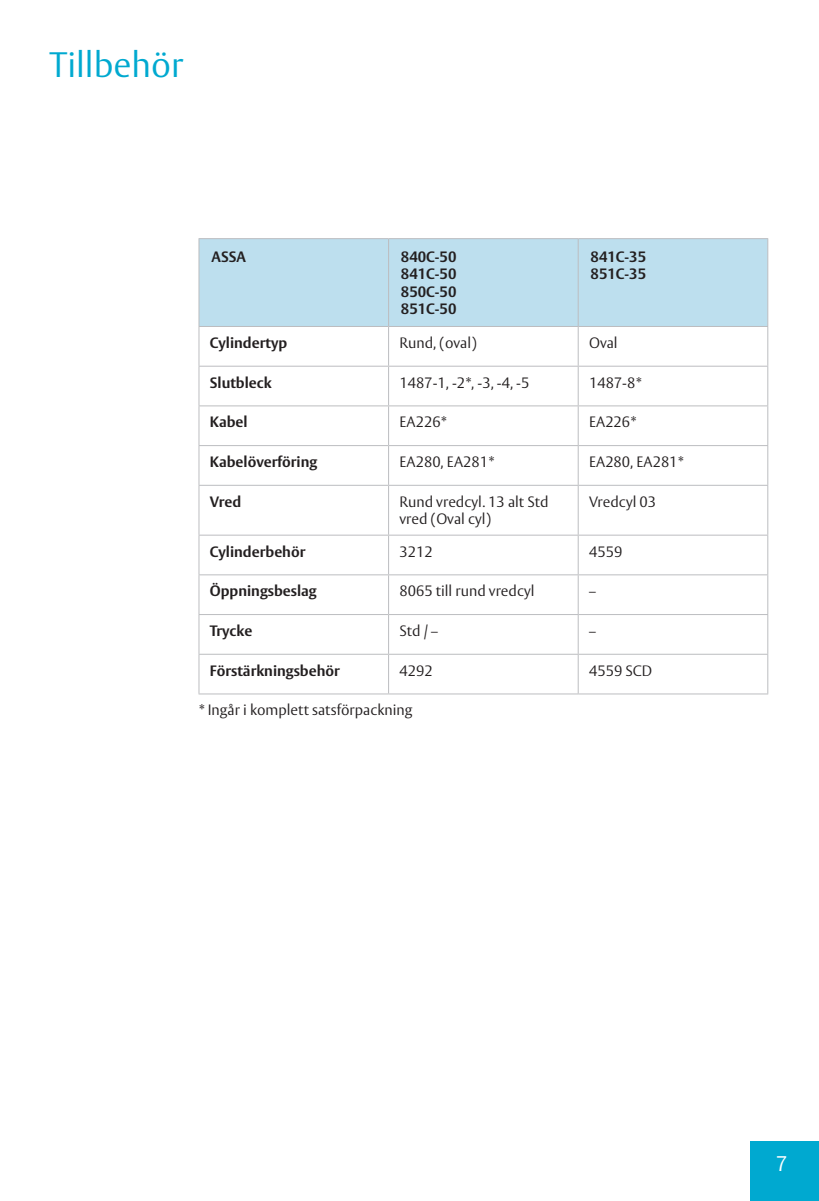
<style>
.page{position:relative;width:819px;height:1201px;background:#fff}
.page>*{position:absolute;margin:0;border:0;box-sizing:border-box;transform-origin:0 0}
.t1{font:300 35px "ASSA Vesta";color:#00a9d0}
.t2{font:300 21px "ASSA Vesta";color:#fff}
.t3{font:300 14.88px/17.5px "ASSA Vesta";color:#231f20}
.t4{font:700 14.88px/17.5px "ASSA Vesta";color:#231f20;text-align:justify}
</style>
<div class="page">
<div style="left:199px;top:239px;width:568px;height:87px;background:#bddfee"></div>
<hr style="left:388px;top:239px;width:1px;height:87px;background:#bcbdc0">
<hr style="left:577px;top:239px;width:1px;height:87px;background:#bcbdc0">
<hr style="left:388px;top:327px;width:1px;height:39px;background:#bcbdc0">
<hr style="left:577px;top:327px;width:1px;height:39px;background:#bcbdc0">
<hr style="left:198px;top:366px;width:190px;height:1px;background:#bcbdc0">
<hr style="left:388px;top:366px;width:190px;height:1px;background:#bcbdc0">
<hr style="left:388px;top:366px;width:1px;height:39px;background:#bcbdc0">
<hr style="left:578px;top:366px;width:190px;height:1px;background:#bcbdc0">
<hr style="left:577px;top:366px;width:1px;height:39px;background:#bcbdc0">
<hr style="left:198px;top:405px;width:190px;height:1px;background:#bcbdc0">
<hr style="left:388px;top:405px;width:190px;height:1px;background:#bcbdc0">
<hr style="left:388px;top:406px;width:1px;height:39px;background:#bcbdc0">
<hr style="left:578px;top:405px;width:190px;height:1px;background:#bcbdc0">
<hr style="left:577px;top:406px;width:1px;height:39px;background:#bcbdc0">
<hr style="left:198px;top:445px;width:190px;height:1px;background:#bcbdc0">
<hr style="left:388px;top:445px;width:190px;height:1px;background:#bcbdc0">
<hr style="left:388px;top:446px;width:1px;height:39px;background:#bcbdc0">
<hr style="left:578px;top:445px;width:190px;height:1px;background:#bcbdc0">
<hr style="left:577px;top:446px;width:1px;height:39px;background:#bcbdc0">
<hr style="left:198px;top:485px;width:190px;height:1px;background:#bcbdc0">
<hr style="left:388px;top:485px;width:190px;height:1px;background:#bcbdc0">
<hr style="left:388px;top:486px;width:1px;height:48px;background:#bcbdc0">
<hr style="left:578px;top:485px;width:190px;height:1px;background:#bcbdc0">
<hr style="left:577px;top:486px;width:1px;height:48px;background:#bcbdc0">
<hr style="left:198px;top:534px;width:190px;height:1px;background:#bcbdc0">
<hr style="left:388px;top:534px;width:190px;height:1px;background:#bcbdc0">
<hr style="left:388px;top:535px;width:1px;height:39px;background:#bcbdc0">
<hr style="left:578px;top:534px;width:190px;height:1px;background:#bcbdc0">
<hr style="left:577px;top:535px;width:1px;height:39px;background:#bcbdc0">
<hr style="left:198px;top:574px;width:190px;height:1px;background:#bcbdc0">
<hr style="left:388px;top:574px;width:190px;height:1px;background:#bcbdc0">
<hr style="left:388px;top:575px;width:1px;height:39px;background:#bcbdc0">
<hr style="left:578px;top:574px;width:190px;height:1px;background:#bcbdc0">
<hr style="left:577px;top:575px;width:1px;height:39px;background:#bcbdc0">
<hr style="left:198px;top:614px;width:190px;height:1px;background:#bcbdc0">
<hr style="left:388px;top:614px;width:190px;height:1px;background:#bcbdc0">
<hr style="left:388px;top:615px;width:1px;height:39px;background:#bcbdc0">
<hr style="left:578px;top:614px;width:190px;height:1px;background:#bcbdc0">
<hr style="left:577px;top:615px;width:1px;height:39px;background:#bcbdc0">
<hr style="left:198px;top:654px;width:190px;height:1px;background:#bcbdc0">
<hr style="left:388px;top:654px;width:190px;height:1px;background:#bcbdc0">
<hr style="left:388px;top:654px;width:1px;height:39px;background:#bcbdc0">
<hr style="left:578px;top:654px;width:190px;height:1px;background:#bcbdc0">
<hr style="left:577px;top:654px;width:1px;height:39px;background:#bcbdc0">
<hr style="left:198px;top:238px;width:190px;height:1px;background:#bcbdc0">
<hr style="left:198px;top:239px;width:1px;height:87px;background:#bcbdc0">
<hr style="left:388px;top:238px;width:190px;height:1px;background:#bcbdc0">
<hr style="left:578px;top:238px;width:190px;height:1px;background:#bcbdc0">
<hr style="left:198px;top:326px;width:190px;height:1px;background:#bcbdc0">
<hr style="left:198px;top:327px;width:1px;height:39px;background:#bcbdc0">
<hr style="left:388px;top:326px;width:190px;height:1px;background:#bcbdc0">
<hr style="left:578px;top:326px;width:190px;height:1px;background:#bcbdc0">
<hr style="left:767px;top:327px;width:1px;height:39px;background:#bcbdc0">
<hr style="left:198px;top:366px;width:1px;height:39px;background:#bcbdc0">
<hr style="left:767px;top:366px;width:1px;height:39px;background:#bcbdc0">
<hr style="left:198px;top:406px;width:1px;height:39px;background:#bcbdc0">
<hr style="left:767px;top:406px;width:1px;height:39px;background:#bcbdc0">
<hr style="left:198px;top:446px;width:1px;height:39px;background:#bcbdc0">
<hr style="left:767px;top:446px;width:1px;height:39px;background:#bcbdc0">
<hr style="left:198px;top:486px;width:1px;height:48px;background:#bcbdc0">
<hr style="left:767px;top:486px;width:1px;height:48px;background:#bcbdc0">
<hr style="left:198px;top:535px;width:1px;height:39px;background:#bcbdc0">
<hr style="left:767px;top:535px;width:1px;height:39px;background:#bcbdc0">
<hr style="left:198px;top:575px;width:1px;height:39px;background:#bcbdc0">
<hr style="left:767px;top:575px;width:1px;height:39px;background:#bcbdc0">
<hr style="left:198px;top:615px;width:1px;height:39px;background:#bcbdc0">
<hr style="left:767px;top:615px;width:1px;height:39px;background:#bcbdc0">
<hr style="left:198px;top:654px;width:1px;height:39px;background:#bcbdc0">
<hr style="left:767px;top:654px;width:1px;height:39px;background:#bcbdc0">
<hr style="left:198px;top:693px;width:190px;height:1px;background:#bcbdc0">
<hr style="left:388px;top:693px;width:190px;height:1px;background:#bcbdc0">
<hr style="left:578px;top:693px;width:190px;height:1px;background:#bcbdc0">
<hr style="left:767px;top:239px;width:1px;height:87px;background:#bcbdc0">
<div style="left:750px;top:1141px;width:69px;height:59px;background:#00a9d0"></div>
<h1 class="t1" style="left:50px;top:43px;width:135px">Tillbehör</h1>
<p class="t4" style="left:211px;top:248px;width:36px">ASSA</p>
<p class="t4" style="left:401px;top:248px;width:57px">840C-50<br>841C-50<br>850C-50<br>851C-50</p>
<p class="t4" style="left:590px;top:248px;width:57px">841C-35<br>851C-35</p>
<p class="t4" style="left:210px;top:334px;width:79px">Cylindertyp</p>
<p class="t3" style="left:399px;top:334px;width:79px">Rund, (oval)</p>
<p class="t3" style="left:589px;top:334px;width:30px">Oval</p>
<p class="t4" style="left:210px;top:374px;width:63px">Slutbleck</p>
<p class="t3" style="left:399px;top:374px;width:131px">1487-1, -2*, -3, -4, -5</p>
<p class="t3" style="left:589px;top:374px;width:54px">1487-8*</p>
<p class="t4" style="left:210px;top:414px;width:39px">Kabel</p>
<p class="t3" style="left:399px;top:414px;width:49px">EA226*</p>
<p class="t3" style="left:589px;top:414px;width:49px">EA226*</p>
<p class="t4" style="left:210px;top:453px;width:109px">Kabelöverföring</p>
<p class="t3" style="left:399px;top:454px;width:96px">EA280, EA281*</p>
<p class="t3" style="left:589px;top:454px;width:96px">EA280, EA281*</p>
<p class="t4" style="left:210px;top:493px;width:33px">Vred</p>
<p class="t3" style="left:399px;top:493px;width:150px">Rund vredcyl. 13 alt Std vred (Oval cyl)</p>
<p class="t3" style="left:589px;top:493px;width:69px">Vredcyl 03</p>
<p class="t4" style="left:210px;top:543px;width:97px">Cylinderbehör</p>
<p class="t3" style="left:399px;top:543px;width:35px">3212</p>
<p class="t3" style="left:589px;top:543px;width:35px">4559</p>
<p class="t4" style="left:210px;top:583px;width:108px">Öppningsbeslag</p>
<p class="t3" style="left:399px;top:583px;width:137px">8065 till rund vredcyl</p>
<p class="t3" style="left:589px;top:583px;width:8px">–</p>
<p class="t4" style="left:210px;top:622px;width:44px">Trycke</p>
<p class="t3" style="left:399px;top:622px;width:40px">Std / –</p>
<p class="t3" style="left:589px;top:622px;width:8px">–</p>
<p class="t4" style="left:210px;top:662px;width:132px">Förstärkningsbehör</p>
<p class="t3" style="left:399px;top:662px;width:35px">4292</p>
<p class="t3" style="left:589px;top:662px;width:65px">4559 SCD</p>
<p class="t3" style="left:198px;top:701px;width:215px">* Ingår i komplett satsförpackning</p>
<h2 class="t2" style="left:776px;top:1151px;width:13px">7</h2>
</div>
